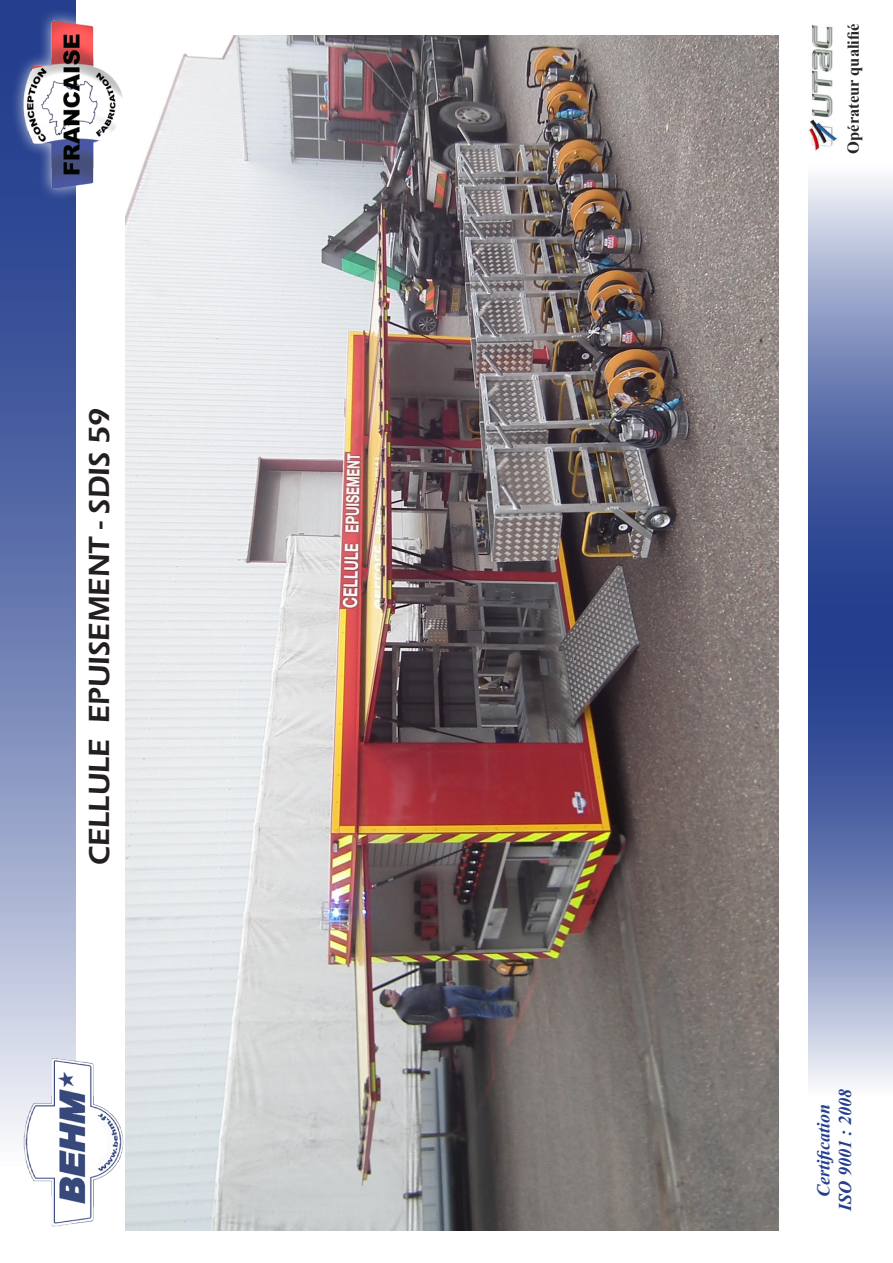
<style>
.page{position:relative;width:893px;height:1263px;background:#fff}
.page>*{position:absolute;margin:0;border:0;box-sizing:border-box;transform-origin:0 0}
.t1{font:600 30px "Eras ITC";color:#231f20}
.t2{font:italic 700 18px "Times New Roman";color:#253f8e}
.t3{font:700 16.5px "Times New Roman";color:#282526}
</style>
<div class="page">
<svg style="left:0;top:0;width:76px;height:1148px;background:#7585b7"></svg>
<img style="left:24px;top:1053px;width:100px;height:174px">
<img style="left:808px;top:25px;width:30px;height:126px">
<div style="left:9px;top:0;width:141px;height:203px;background:#fff;opacity:.75"></div>
<img style="left:24px;top:15px;width:101px;height:181px">
<svg style="left:808px;top:177px;width:85px;height:456px;background:#6e80b4"></svg>
<svg style="left:809px;top:629px;width:84px;height:456px;background:#6e7fb3"></svg>
<img style="left:125px;top:35px;width:653px;height:1195px">
<p class="t1" style="left:82px;top:865px;width:459px;rotate:-90deg">CELLULE EPUISEMENT - SDIS 59</p>
<p class="t3" style="left:842px;top:154px;width:132px;rotate:-90deg">Opérateur qualifié</p>
<p class="t2" style="left:833px;top:1211px;width:123px;rotate:-90deg">ISO 9001 : 2008</p>
<p class="t2" style="left:811px;top:1197px;width:95px;rotate:-90deg">Certification</p>
</div>
